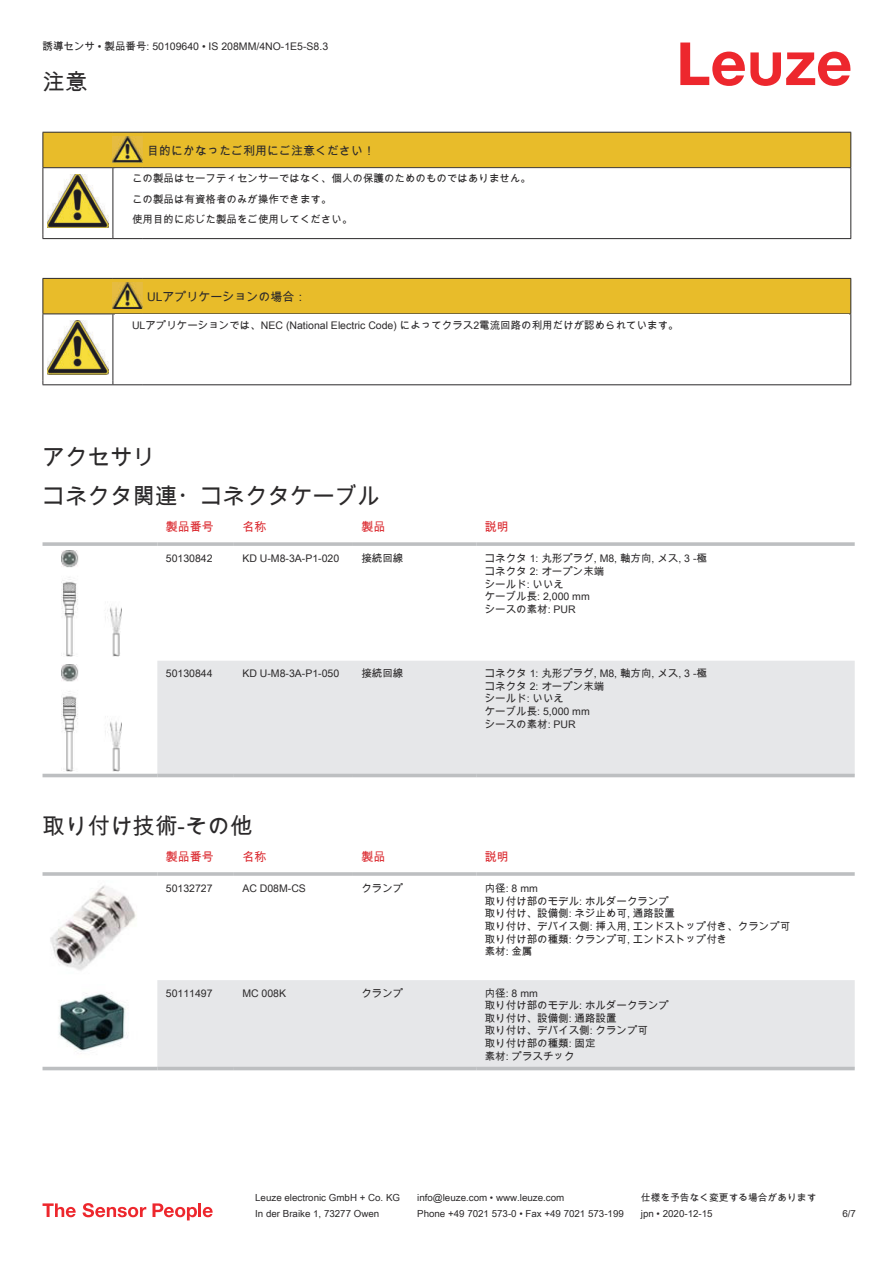
<style>
.page{position:relative;width:893px;height:1263px;background:#fff}
.page>*{position:absolute;margin:0;border:0;box-sizing:border-box;transform-origin:0 0}
.t1{font:22.5px/38.7px "Arial Unicode MS";color:#2b292a}
.t2{font:12px "Arial Unicode MS";color:#2b292a}
.t3{font:12px "Arial Unicode MS";color:#db2a30}
.t4{font:10.5px/12.6px "Arial Unicode MS";color:#2b292a}
.t5{font:9.75px "Arial Unicode MS";color:#2b292a}
</style>
<div class="page">
<svg style="left:680px;top:43px;width:170px;height:43px"></svg>
<svg style="left:43px;top:656px;width:812px;height:122px"></svg>
<div style="left:157px;top:661px;width:698px;height:113px;background:#e6e7e9"></div>
<svg style="left:43px;top:542px;width:114px;height:4px"></svg>
<svg style="left:157px;top:542px;width:77px;height:4px"></svg>
<svg style="left:234px;top:542px;width:119px;height:4px"></svg>
<svg style="left:353px;top:542px;width:123px;height:4px"></svg>
<svg style="left:476px;top:542px;width:379px;height:4px;background:#c3c5c7"></svg>
<hr style="left:43px;top:774px;width:114px;height:3px;background:#bdbfc1">
<hr style="left:157px;top:774px;width:77px;height:3px;background:#bdbfc1">
<hr style="left:234px;top:774px;width:119px;height:3px;background:#bdbfc1">
<hr style="left:353px;top:774px;width:123px;height:3px;background:#bdbfc1">
<hr style="left:476px;top:774px;width:379px;height:3px;background:#bdbfc1">
<img style="left:61px;top:550px;width:61px;height:106px">
<img style="left:61px;top:665px;width:61px;height:106px">
<svg style="left:43px;top:1066px;width:812px;height:5px"></svg>
<div style="left:157px;top:980px;width:698px;height:87px;background:#e6e7e9"></div>
<hr style="left:43px;top:872px;width:114px;height:4px;background:#c3c5c7">
<svg style="left:157px;top:872px;width:77px;height:4px"></svg>
<hr style="left:234px;top:872px;width:119px;height:4px;background:#c4c6c7">
<hr style="left:353px;top:872px;width:123px;height:4px;background:#c3c5c7">
<svg style="left:476px;top:872px;width:379px;height:4px;background:#c3c5c7"></svg>
<hr style="left:43px;top:1067px;width:114px;height:3px;background:#bdbfc1">
<hr style="left:157px;top:1067px;width:77px;height:3px;background:#bdbfc1">
<hr style="left:234px;top:1067px;width:119px;height:3px;background:#bdbfc1">
<hr style="left:353px;top:1067px;width:123px;height:3px;background:#bdbfc1">
<hr style="left:476px;top:1067px;width:379px;height:3px;background:#bdbfc1">
<img style="left:50px;top:885px;width:86px;height:86px">
<img style="left:58px;top:992px;width:70px;height:60px">
<svg style="left:43px;top:1203px;width:33px;height:14px"></svg>
<svg style="left:83px;top:1203px;width:63px;height:14px"></svg>
<svg style="left:153px;top:1203px;width:44px;height:17px"></svg>
<hr style="left:198px;top:1203px;width:3px;height:14px;background:#ed272d">
<svg style="left:203px;top:1207px;width:10px;height:10px"></svg>
<hr style="left:43px;top:238px;width:70px;height:1px;background:#2b292a">
<hr style="left:113px;top:238px;width:30px;height:1px;background:#2b292a">
<hr style="left:143px;top:238px;width:708px;height:1px;background:#2b292a">
<svg style="left:43px;top:132px;width:808px;height:106px"></svg>
<div style="left:44px;top:279px;width:806px;height:34px;background:#e8bc2a"></div>
<hr style="left:43px;top:278px;width:70px;height:1px;background:#2b292a">
<hr style="left:43px;top:279px;width:1px;height:34px;background:#2b292a">
<hr style="left:43px;top:313px;width:70px;height:1px;background:#2b292a">
<hr style="left:113px;top:278px;width:30px;height:1px;background:#2b292a">
<hr style="left:113px;top:313px;width:30px;height:1px;background:#2b292a">
<hr style="left:143px;top:278px;width:708px;height:1px;background:#2b292a">
<hr style="left:850px;top:279px;width:1px;height:34px;background:#2b292a">
<hr style="left:143px;top:313px;width:708px;height:1px;background:#2b292a">
<hr style="left:43px;top:314px;width:1px;height:66px;background:#2b292a">
<hr style="left:113px;top:314px;width:1px;height:66px;background:#2b292a">
<hr style="left:850px;top:314px;width:1px;height:66px;background:#2b292a">
<hr style="left:43px;top:384px;width:70px;height:1px;background:#2b292a">
<hr style="left:113px;top:384px;width:30px;height:1px;background:#2b292a">
<hr style="left:143px;top:384px;width:708px;height:1px;background:#2b292a">
<img style="left:113px;top:283px;width:30px;height:26px">
<img style="left:47px;top:320px;width:61px;height:54px">
<p class="t4" style="left:43px;top:40px;width:287px">誘導センサ • 製品番号: 50109640 • IS 208MM/4NO-1E5-S8.3</p>
<h1 class="t1" style="left:43px;top:62px;width:46px">注意</h1>
<p class="t2" style="left:147px;top:142px;width:229px">目的にかなったご利用にご注意ください！</p>
<p class="t4" style="left:132px;top:168px;width:400px;line-height:20.2px">この製品はセーフティセンサーではなく、個人の保護のためのものではありません。この製品は有資格者のみが操作できます。<br>使用目的に応じた製品をご使用してください。</p>
<p class="t2" style="left:147px;top:288px;width:161px">ULアプリケーションの場合：</p>
<p class="t4" style="left:132px;top:318px;width:548px">ULアプリケーションでは、NEC (National Electric Code) によってクラス2電流回路の利用だけが認められています。</p>
<h1 class="t1" style="left:43px;top:437px;width:339px">アクセサリ<br>コネクタ関連・コネクタケーブル</h1>
<p class="t3" style="left:166px;top:518px;width:49px">製品番号</p>
<p class="t3" style="left:242px;top:518px;width:25px">名称</p>
<p class="t3" style="left:361px;top:518px;width:25px">製品</p>
<p class="t3" style="left:485px;top:518px;width:25px">説明</p>
<p class="t4" style="left:166px;top:552px;width:48px">50130842</p>
<p class="t4" style="left:242px;top:552px;width:98px">KD U-M8-3A-P1-020</p>
<p class="t4" style="left:361px;top:552px;width:43px">接続回線</p>
<p class="t4" style="left:485px;top:552px;width:224px">コネクタ 1: 丸形プラグ, M8, 軸方向, メス, 3 -極コネクタ 2: オープン末端<br>シールド: いいえ<br>ケーブル長: 2,000 mm<br>シースの素材: PUR</p>
<p class="t4" style="left:166px;top:667px;width:48px">50130844</p>
<p class="t4" style="left:242px;top:667px;width:98px">KD U-M8-3A-P1-050</p>
<p class="t4" style="left:361px;top:667px;width:43px">接続回線</p>
<p class="t4" style="left:485px;top:667px;width:224px">コネクタ 1: 丸形プラグ, M8, 軸方向, メス, 3 -極コネクタ 2: オープン末端<br>シールド: いいえ<br>ケーブル長: 5,000 mm<br>シースの素材: PUR</p>
<h1 class="t1" style="left:43px;top:806px;width:211px">取り付け技術-その他</h1>
<p class="t3" style="left:166px;top:848px;width:49px">製品番号</p>
<p class="t3" style="left:242px;top:848px;width:25px">名称</p>
<p class="t3" style="left:361px;top:848px;width:25px">製品</p>
<p class="t3" style="left:485px;top:848px;width:25px">説明</p>
<p class="t4" style="left:166px;top:882px;width:48px">50132727</p>
<p class="t4" style="left:242px;top:882px;width:65px">AC D08M-CS</p>
<p class="t4" style="left:361px;top:882px;width:43px">クランプ</p>
<p class="t4" style="left:485px;top:882px;width:307px">内径: 8 mm<br>取り付け部のモデル: ホルダークランプ<br>取り付け、設備側: ネジ止め可, 通路設置<br>取り付け、デバイス側: 挿入用, エンドストップ付き、クランプ可取り付け部の種類: クランプ可, エンドストップ付き<br>素材: 金属</p>
<p class="t4" style="left:166px;top:986px;width:48px">50111497</p>
<p class="t4" style="left:242px;top:986px;width:45px">MC 008K</p>
<p class="t4" style="left:361px;top:986px;width:43px">クランプ</p>
<p class="t4" style="left:485px;top:986px;width:186px">内径: 8 mm<br>取り付け部のモデル: ホルダークランプ取り付け、設備側: 通路設置<br>取り付け、デバイス側: クランプ可<br>取り付け部の種類: 固定<br>素材: プラスチック</p>
<p class="t5" style="left:255px;top:1191px;width:146px">Leuze electronic GmbH + Co. KG</p>
<p class="t5" style="left:417px;top:1191px;width:149px">info@leuze.com • www.leuze.com</p>
<p class="t5" style="left:641px;top:1191px;width:177px">仕様を予告なく変更する場合があります</p>
<p class="t5" style="left:255px;top:1206px;width:126px">In der Braike 1, 73277 Owen</p>
<p class="t5" style="left:417px;top:1206px;width:208px">Phone +49 7021 573-0 • Fax +49 7021 573-199</p>
<p class="t5" style="left:641px;top:1206px;width:73px">jpn • 2020-12-15</p>
<p class="t5" style="left:842px;top:1206px;width:15px">6 /7</p>
</div>
